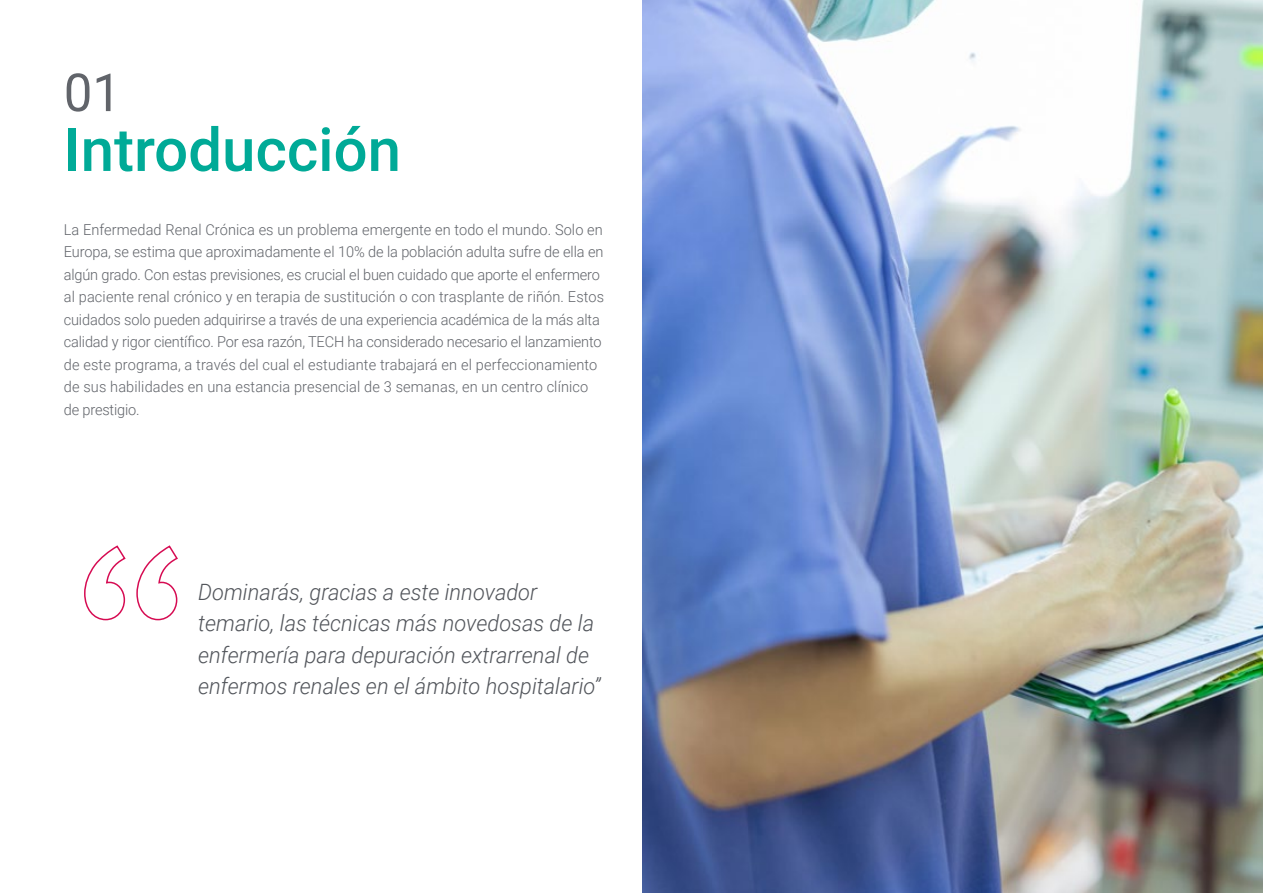
<style>
.page{position:relative;width:1263px;height:893px;background:#fff}
.page>*{position:absolute;margin:0;border:0;box-sizing:border-box;transform-origin:0 0}
.t1{font:500 60px "Roboto";color:#00aa97}
.t2{font:52.5px "Roboto";color:#61646a}
.t3{font:italic 300 22.5px/31.5px "Roboto";color:#52555b}
.t4{font:300 15px/22.5px "Roboto";letter-spacing:-.005em;color:#61646a}
</style>
<div class="page">
<svg style="left:84px;top:545px;width:94px;height:76px"></svg>
<img style="left:642px;top:0;width:621px;height:893px">
<h2 class="t2" style="left:64px;top:56px;width:59px">01</h2>
<h1 class="t1" style="left:64px;top:108px;width:339px">Introducción</h1>
<p class="t4" style="left:64px;top:217px;width:542px">La Enfermedad Renal Crónica es un problema emergente en todo el mundo. Solo en Europa, se estima que aproximadamente el 10% de la población adulta sufre de ella en algún grado. Con estas previsiones, es crucial el buen cuidado que aporte el enfermero al paciente renal crónico y en terapia de sustitución o con trasplante de riñón. Estos cuidados solo pueden adquirirse a través de una experiencia académica de la más alta calidad y rigor científico. Por esa razón, TECH ha considerado necesario el lanzamiento de este programa, a través del cual el estudiante trabajará en el perfeccionamiento de sus habilidades en una estancia presencial de 3 semanas, en un centro clínico de prestigio.</p>
<h3 class="t3" style="left:198px;top:575px;width:404px">Dominarás, gracias a este innovador temario, las técnicas más novedosas de la enfermería para depuración extrarrenal de enfermos renales en el ámbito hospitalario”</h3>
</div>
